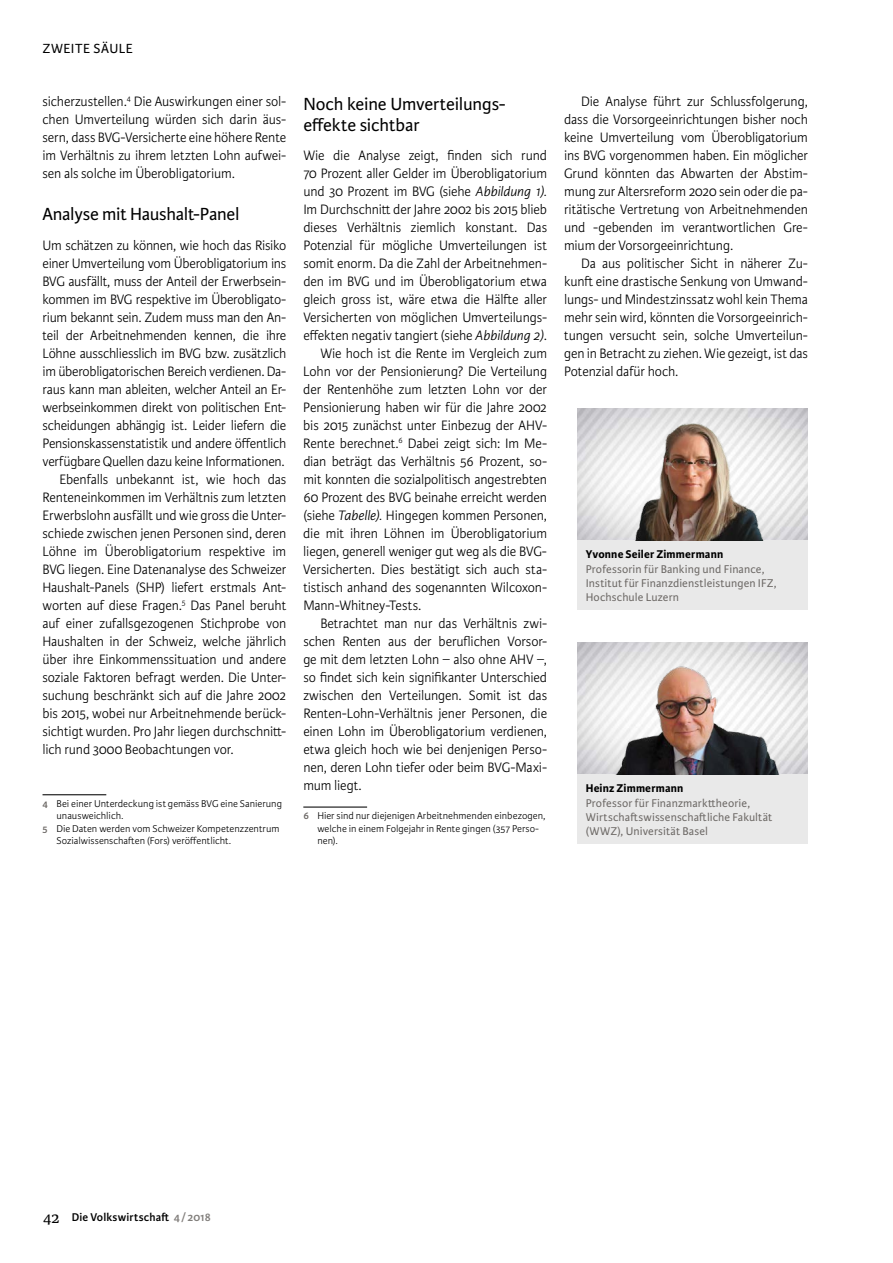
<style>
.page{position:relative;width:893px;height:1263px;background:#fff}
.page>*{position:absolute;margin:0;border:0;box-sizing:border-box;transform-origin:0 0}
.t1{font:18.75px/21px "Karmina Sans";letter-spacing:-.01em;color:#000}
.t2{font:300 14.55px/18px "Karmina Sans";letter-spacing:-.01em;color:#000;text-align:justify;scale:.96 1}
.t3{font:14.1px "Karmina Sans";letter-spacing:.035em;color:#000}
.t4{font:12px/14.4px "Karmina Sans";letter-spacing:.01em;color:#6d6966}
.t5{font:700 12px "Karmina Sans";letter-spacing:.015em;color:#000}
.t6{font:600 12px "Karmina Sans";letter-spacing:.01em;color:#000}
.t7{font:300 10.5px/12.3px "Karmina Sans";letter-spacing:.005em;color:#000}
.s1{font-weight:600;color:#6d6966}
.s2{font-style:italic}
.s3{font-family:"Karmina";font-weight:400;font-size:16.5px}
.s4{color:#817e7b}
</style>
<div class="page">
<img style="left:577px;top:409px;width:231px;height:132px">
<div style="left:577px;top:541px;width:231px;height:69px;background:#e9e9e9"></div>
<img style="left:583px;top:417px;width:201px;height:124px">
<img style="left:577px;top:643px;width:231px;height:132px">
<div style="left:577px;top:775px;width:231px;height:69px;background:#e9e9e9"></div>
<img style="left:584px;top:651px;width:213px;height:124px">
<hr style="left:43px;top:794px;width:63px;height:1px;background:#000">
<hr style="left:303px;top:806px;width:64px;height:1px;background:#000">
<p class="t3" style="left:43px;top:41px;width:92px">ZWEITE SÄULE</p>
<p class="t2" style="left:43px;top:93px;width:255px">sicherzustellen.<sup>4</sup> Die Auswirkungen einer sol&shy;chen Umverteilung würden sich darin äus&shy;sern, dass BVG-Versicherte eine höhere Rente im Verhältnis zu ihrem letzten Lohn aufwei&shy;sen als solche im Überobligatorium.</p>
<p class="t1" style="left:43px;top:204px;width:198px">Analyse mit Haushalt-Panel</p>
<p class="t2" style="left:43px;top:237px;width:255px">Um schätzen zu können, wie hoch das Risiko</p>
<p class="t2" style="left:43px;top:255px;width:255px">einer Umverteilung vom Überobligatorium ins</p>
<p class="t2" style="left:43px;top:273px;width:255px">BVG ausfällt, muss der Anteil der Erwerbsein-</p>
<p class="t2" style="left:43px;top:291px;width:255px">kommen im BVG respektive im Überobligato-</p>
<p class="t2" style="left:43px;top:309px;width:255px">rium bekannt sein. Zudem muss man den An-</p>
<p class="t2" style="left:43px;top:327px;width:255px">teil der Arbeitnehmenden kennen, die ihre</p>
<p class="t2" style="left:43px;top:345px;width:255px">Löhne ausschliesslich im BVG bzw. zusätzlich</p>
<p class="t2" style="left:43px;top:363px;width:255px">im überobligatorischen Bereich verdienen. Da-</p>
<p class="t2" style="left:43px;top:381px;width:255px">raus kann man ableiten, welcher Anteil an Er-</p>
<p class="t2" style="left:43px;top:399px;width:255px">werbseinkommen direkt von politischen Ent-</p>
<p class="t2" style="left:43px;top:417px;width:255px">scheidungen abhängig ist. Leider liefern die</p>
<p class="t2" style="left:43px;top:435px;width:255px">Pensionskassenstatistik und andere öffentlich</p>
<p class="t2" style="left:43px;top:453px;width:254px">verfügbare Quellen dazu keine Informationen.</p>
<p class="t2" style="left:60px;top:471px;width:238px">Ebenfalls unbekannt ist, wie hoch das</p>
<p class="t2" style="left:43px;top:489px;width:255px">Renteneinkommen im Verhältnis zum letzten</p>
<p class="t2" style="left:43px;top:507px;width:255px">Erwerbslohn ausfällt und wie gross die Unter-</p>
<p class="t2" style="left:43px;top:525px;width:255px">schiede zwischen jenen Personen sind, deren</p>
<p class="t2" style="left:43px;top:543px;width:255px">Löhne im Überobligatorium respektive im</p>
<p class="t2" style="left:43px;top:561px;width:255px">BVG liegen. Eine Datenanalyse des Schweizer</p>
<p class="t2" style="left:43px;top:579px;width:255px">Haushalt-Panels (SHP) liefert erstmals Ant-</p>
<p class="t2" style="left:43px;top:597px;width:255px">worten auf diese Fragen.<sup>5</sup> Das Panel beruht</p>
<p class="t2" style="left:43px;top:615px;width:255px">auf einer zufallsgezogenen Stichprobe von</p>
<p class="t2" style="left:43px;top:633px;width:255px">Haushalten in der Schweiz, welche jährlich</p>
<p class="t2" style="left:43px;top:651px;width:255px">über ihre Einkommenssituation und andere</p>
<p class="t2" style="left:43px;top:669px;width:255px">soziale Faktoren befragt werden. Die Unter-</p>
<p class="t2" style="left:43px;top:687px;width:255px">suchung beschränkt sich auf die Jahre 2002</p>
<p class="t2" style="left:43px;top:705px;width:255px">bis 2015, wobei nur Arbeitnehmende berück-</p>
<p class="t2" style="left:43px;top:723px;width:255px">sichtigt wurden. Pro Jahr liegen durchschnitt-</p>
<p class="t2" style="left:43px;top:741px;width:200px">lich rund 3000 Beobachtungen vor.</p>
<p class="t7" style="left:43px;top:798px;width:241px"><span class="s1">4</span> Bei einer Unterdeckung ist gemäss BVG eine Sanierung</p>
<p class="t7" style="left:57px;top:810px;width:68px">unausweichlich.</p>
<p class="t7" style="left:43px;top:822px;width:239px"><span class="s1">5</span> Die Daten werden vom Schweizer Kompetenzzentrum</p>
<p class="t7" style="left:57px;top:835px;width:176px">Sozialwissenschaften (Fors) veröffentlicht.</p>
<p class="t1" style="left:303px;top:94px;width:203px">Noch keine Umverteilungs&shy;effekte sichtbar</p>
<p class="t2" style="left:303px;top:147px;width:255px">Wie die Analyse zeigt, finden sich rund</p>
<p class="t2" style="left:303px;top:165px;width:255px">70 Prozent aller Gelder im Überobligatorium</p>
<p class="t2" style="left:303px;top:183px;width:255px">und 30 Prozent im BVG (siehe <span class="s2">Abbildung 1).</span></p>
<p class="t2" style="left:303px;top:201px;width:255px">Im Durchschnitt der Jahre 2002 bis 2015 blieb</p>
<p class="t2" style="left:303px;top:219px;width:255px">dieses Verhältnis ziemlich konstant. Das</p>
<p class="t2" style="left:303px;top:237px;width:255px">Potenzial für mögliche Umverteilungen ist</p>
<p class="t2" style="left:303px;top:255px;width:255px">somit enorm. Da die Zahl der Arbeitnehmen-</p>
<p class="t2" style="left:303px;top:273px;width:255px">den im BVG und im Überobligatorium etwa</p>
<p class="t2" style="left:303px;top:291px;width:255px">gleich gross ist, wäre etwa die Hälfte aller</p>
<p class="t2" style="left:303px;top:309px;width:255px">Versicherten von möglichen Umverteilungs-</p>
<p class="t2" style="left:303px;top:327px;width:255px">effekten negativ tangiert (siehe <span class="s2">Abbildung 2)</span>.</p>
<p class="t2" style="left:320px;top:345px;width:238px">Wie hoch ist die Rente im Vergleich zum</p>
<p class="t2" style="left:303px;top:363px;width:255px">Lohn vor der Pensionierung? Die Verteilung</p>
<p class="t2" style="left:303px;top:381px;width:255px">der Rentenhöhe zum letzten Lohn vor der</p>
<p class="t2" style="left:303px;top:399px;width:255px">Pensionierung haben wir für die Jahre 2002</p>
<p class="t2" style="left:303px;top:417px;width:255px">bis 2015 zunächst unter Einbezug der AHV-</p>
<p class="t2" style="left:303px;top:435px;width:255px">Rente berechnet.<sup>6</sup> Dabei zeigt sich: Im Me-</p>
<p class="t2" style="left:303px;top:453px;width:255px">dian beträgt das Verhältnis 56 Prozent, so-</p>
<p class="t2" style="left:303px;top:471px;width:255px">mit konnten die sozialpolitisch angestrebten</p>
<p class="t2" style="left:303px;top:489px;width:255px">60 Prozent des BVG beinahe erreicht werden</p>
<p class="t2" style="left:303px;top:507px;width:255px">(siehe <span class="s2">Tabelle).</span> Hingegen kommen Personen,</p>
<p class="t2" style="left:303px;top:525px;width:255px">die mit ihren Löhnen im Überobligatorium</p>
<p class="t2" style="left:303px;top:543px;width:255px">liegen, generell weniger gut weg als die BVG-</p>
<p class="t2" style="left:303px;top:561px;width:255px">Versicherten. Dies bestätigt sich auch sta-</p>
<p class="t2" style="left:303px;top:579px;width:255px">tistisch anhand des sogenannten Wilcoxon-</p>
<p class="t2" style="left:303px;top:597px;width:124px">Mann-Whitney-Tests.</p>
<p class="t2" style="left:320px;top:615px;width:238px">Betrachtet man nur das Verhältnis zwi-</p>
<p class="t2" style="left:303px;top:633px;width:255px">schen Renten aus der beruflichen Vorsor-</p>
<p class="t2" style="left:303px;top:651px;width:255px">ge mit dem letzten Lohn – also ohne AHV –,</p>
<p class="t2" style="left:303px;top:669px;width:255px">so findet sich kein signifikanter Unterschied</p>
<p class="t2" style="left:303px;top:687px;width:255px">zwischen den Verteilungen. Somit ist das</p>
<p class="t2" style="left:303px;top:705px;width:255px">Renten-Lohn-Verhältnis jener Personen, die</p>
<p class="t2" style="left:303px;top:723px;width:255px">einen Lohn im Überobligatorium verdienen,</p>
<p class="t2" style="left:303px;top:741px;width:255px">etwa gleich hoch wie bei denjenigen Perso-</p>
<p class="t2" style="left:303px;top:759px;width:255px">nen, deren Lohn tiefer oder beim BVG-Maxi-</p>
<p class="t2" style="left:303px;top:777px;width:62px">mum liegt.</p>
<p class="t7" style="left:317px;top:810px;width:230px;text-indent:-14px"><span class="s1">6</span> Hier sind nur diejenigen Arbeitnehmenden einbezogen, welche in einem Folgejahr in Rente gingen (357 Perso&shy;nen).</p>
<p class="t2" style="left:564px;top:93px;width:255px;text-indent:17px">Die Analyse führt zur Schlussfolgerung, dass die Vorsorgeeinrichtungen bisher noch keine Umverteilung vom Überobligatorium ins BVG vorgenommen haben. Ein möglicher Grund könnten das Abwarten der Abstim&shy;mung zur Altersreform 2020 sein oder die pa&shy;ritätische Vertretung von Arbeitnehmenden und -gebenden im verantwortlichen Gre&shy;mium der Vorsorgeeinrichtung.</p>
<p class="t2" style="left:564px;top:255px;width:255px;text-indent:17px">Da aus politischer Sicht in näherer Zu&shy;kunft eine drastische Senkung von Umwand&shy;lungs- und Mindestzinssatz wohl kein Thema mehr sein wird, könnten die Vorsorgeeinrich&shy;tungen versucht sein, solche Umverteilun&shy;gen in Betracht zu ziehen. Wie gezeigt, ist das Potenzial dafür hoch.</p>
<p class="t5" style="left:586px;top:547px;width:139px">Yvonne Seiler Zimmermann</p>
<p class="t4" style="left:586px;top:562px;width:192px">Professorin für Banking und Finance,<br>Institut für Finanzdienstleistungen IFZ,<br>Hochschule Luzern</p>
<p class="t5" style="left:586px;top:781px;width:99px">Heinz Zimmermann</p>
<p class="t4" style="left:586px;top:796px;width:188px">Professor für Finanzmarkttheorie,<br>Wirtschaftswissenschaftliche Fakultät (WWZ), Universität Basel</p>
<p class="t6" style="left:43px;top:1210px;width:169px"><span class="s3">42</span> Die Volkswirtschaft <span class="s4">4/2018</span></p>
</div>
